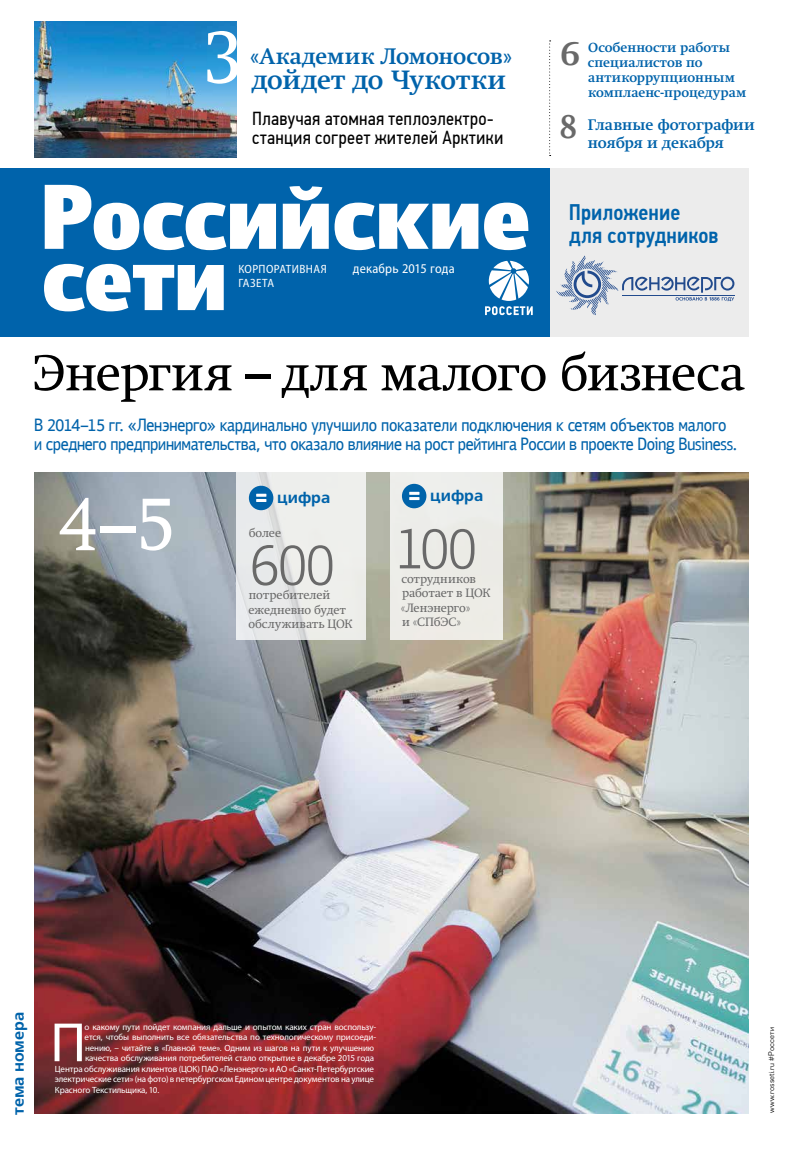
<style>
.page{position:relative;width:794px;height:1163px;background:#fff}
.page>*{position:absolute;margin:0;border:0;box-sizing:border-box;transform-origin:0 0}
.t1{font:77.9px "Swift C";color:#fff;scale:.9 1}
.t2{font:55.7px "Myriad Pro";color:#fff}
.t3{font:50px "Swift C";letter-spacing:-.01em;color:#000}
.t4{font:700 34px "Swift C";color:#696969;scale:.9 1}
.t5{font:700 34px "Swift C";color:#696969}
.t6{font:700 26px "Swift C";color:#0063ab}
.t7{font:500 22.5px/23.5px "PF Din Text Cond Pro";color:#0063ab}
.t8{font:700 22px "Swift C";letter-spacing:-.005em;color:#0063ab}
.t9{font:18.9px/18.9px "PF Din Text Cond Pro";letter-spacing:.015em;color:#000}
.t10{font:18px "PF Bulletin Sans Pro";color:#0063ab}
.t11{font:16px "Free Set Demi C";letter-spacing:.005em;color:#0063aa}
.t12{font:700 15px/18px "Swift C";letter-spacing:-.005em;color:#0063ab}
.t13{font:semi-condensed 13.4px "Myriad Pro";letter-spacing:.015em;color:#fff}
.t14{font:700 13px/15px "Swift C";letter-spacing:.005em;color:#0063ab}
.t15{font:12px/14.4px "Swift C";letter-spacing:.005em;color:#696969}
.t16{font:semi-condensed 12px/14px "Myriad Pro";letter-spacing:.03em;color:#fff}
.t17{font:9px "Myriad Pro";letter-spacing:-.015em;color:#fff}
.t18{font:8px "Figgins Sans";letter-spacing:.015em;color:#000}
</style>
<div class="page">
<img style="left:34px;top:472px;width:714px;height:641px">
<div style="left:236px;top:471px;width:129px;height:168px;background:#edeeec"></div>
<div style="left:249px;top:485px;width:24px;height:25px;background:#0063aa;border-radius:50%"></div>
<svg style="left:256px;top:493px;width:10px;height:9px"></svg>
<div style="left:548px;top:168px;width:200px;height:168px;background:#ececec"></div>
<img style="left:34px;top:21px;width:202px;height:136px">
<div style="left:0;top:168px;width:549px;height:168px;background:#0063ab"></div>
<svg style="left:549px;top:40px;width:1px;height:116px"></svg>
<svg style="left:44px;top:185px;width:484px;height:126px"></svg>
<svg style="left:485px;top:261px;width:48px;height:54px"></svg>
<svg style="left:556px;top:255px;width:178px;height:60px"></svg>
<div style="left:390px;top:471px;width:113px;height:168px;background:#edece7"></div>
<div style="left:402px;top:483px;width:24px;height:25px;background:#0063aa;border-radius:50%"></div>
<svg style="left:409px;top:491px;width:10px;height:9px"></svg>
<svg style="left:275px;top:545px;width:19px;height:40px"></svg>
<h1 class="t1" style="left:203px;top:11px;width:44px">3</h1>
<h3 class="t8" style="left:250px;top:43px;width:263px">«Академик Ломоносов»</h3>
<h3 class="t6" style="left:252px;top:65px;width:255px">дойдет до Чукотки</h3>
<h3 class="t9" style="left:252px;top:109px;width:253px">Плавучая атомная теплоэлектро&shy;станция согреет жителей Арктики</h3>
<h3 class="t16" style="left:238px;top:262px;width:90px">КОРПОРАТИВНАЯ<br>ГАЗЕТА</h3>
<h3 class="t13" style="left:353px;top:261px;width:104px">декабрь 2015 года</h3>
<h3 class="t5" style="left:560px;top:33px;width:21px">6</h3>
<h3 class="t14" style="left:588px;top:40px;width:160px">Особенности работы специалистов по антикоррупционным комплаенс-процедурам</h3>
<h3 class="t4" style="left:559px;top:106px;width:21px">8</h3>
<h3 class="t12" style="left:588px;top:115px;width:168px">Главные фотографии ноября и декабря</h3>
<h3 class="t7" style="left:569px;top:200px;width:151px">Приложение для сотрудников</h3>
<h3 class="t3" style="left:32px;top:344px;width:714px">Энергия – для малого бизнеса</h3>
<h1 class="t1" style="left:59px;top:477px;width:131px">4–5</h1>
<h3 class="t11" style="left:277px;top:488px;width:55px">цифра</h3>
<h3 class="t15" style="left:249px;top:525px;width:34px">более</h3>
<h3 class="t15" style="left:248px;top:587px;width:106px">потребителей ежедневно будет обслуживать ЦОК</h3>
<h3 class="t11" style="left:430px;top:486px;width:55px">цифра</h3>
<h3 class="t15" style="left:401px;top:571px;width:91px">сотрудников работает в ЦОК «Ленэнерго»<br>и «СПбЭС»</h3>
<h3 class="t10" style="left:646px;top:433px;width:88px">□■ ◆▲■ ▲▲</h3>
<h3 class="t11" style="left:9px;top:1114px;width:105px;rotate:-90deg">тема номера</h3>
<h2 class="t2" style="left:50px;top:1011px;width:37px">П</h2>
<p class="t17" style="left:85px;top:1021px;width:293px">о какому пути пойдет компания дальше и опытом каких стран воспользу-</p>
<p class="t17" style="left:85px;top:1032px;width:293px">ется, чтобы выполнить все обязательства по технологическому присоеди-</p>
<p class="t17" style="left:85px;top:1042px;width:291px">нению, – читайте в «Главной теме». Одним из шагов на пути к улучшению</p>
<p class="t17" style="left:85px;top:1053px;width:291px">качества обслуживания потребителей стало открытие в декабре 2015 года</p>
<p class="t17" style="left:55px;top:1063px;width:321px">Центра обслуживания клиентов (ЦОК) ПАО «Ленэнерго» и АО «Санкт-Петербургские</p>
<p class="t17" style="left:55px;top:1074px;width:321px">электрические сети» (на фото) в петербургском Едином центре документов на улице</p>
<p class="t17" style="left:55px;top:1084px;width:106px">Красного Текстильщика, 10.</p>
<p class="t18" style="left:766px;top:1112px;width:87px;rotate:-90deg">www.rosseti.ru #Россети</p>
</div>
